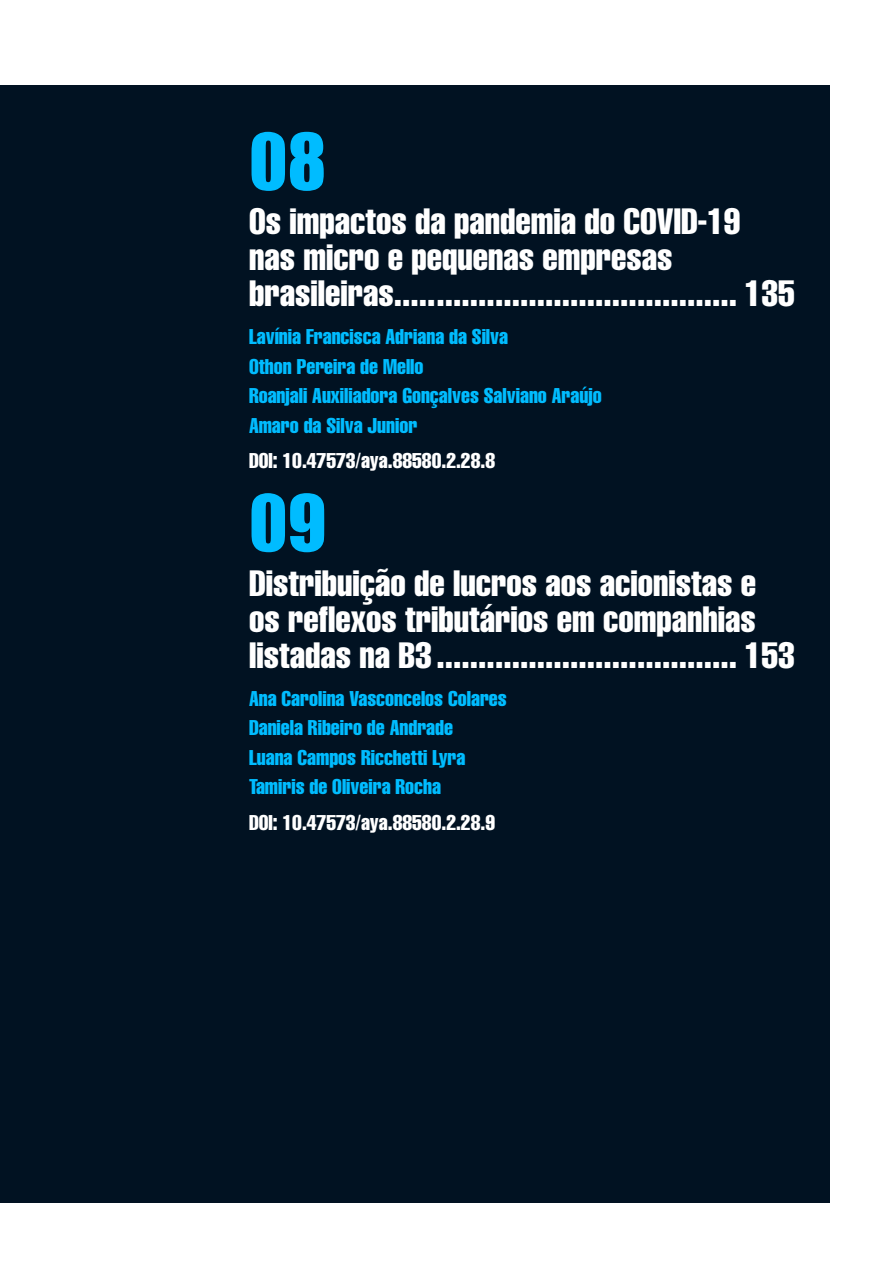
<style>
.page{position:relative;width:893px;height:1263px;background:#fff}
.page>*{position:absolute;margin:0;border:0;box-sizing:border-box;transform-origin:0 0}
.t1{font:72px "Impact";color:#00bcff}
.t2{font:extra-condensed 36px/36px "Helvetica";color:#fff}
.t3{font:extra-condensed 21px/29.5px "Helvetica";color:#00bcff}
.t4{font:extra-condensed 21px "Helvetica";color:#fff}
</style>
<div class="page">
<div style="left:0;top:85px;width:829px;height:1117px;background:#011222"></div>
<h1 class="t1" style="left:249px;top:106px;width:79px">08</h1>
<p class="t2" style="left:249px;top:203px;width:547px">Os impactos da pandemia do COVID-19 nas micro e pequenas empresas brasileiras......................................... 135</p>
<p class="t3" style="left:249px;top:322px;width:354px">Lavínia Francisca Adriana da Silva<br>Othon Pereira de Mello<br>Roanjali Auxiliadora Gonçalves Salviano Araújo<br>Amaro da Silva Junior</p>
<p class="t4" style="left:249px;top:448px;width:248px">DOI: 10.47573/aya.88580.2.28.8</p>
<h1 class="t1" style="left:249px;top:467px;width:79px">09</h1>
<p class="t2" style="left:249px;top:564px;width:547px">Distribuição de lucros aos acionistas e os reflexos tributários em companhias listadas na B3 .................................... 153</p>
<p class="t3" style="left:249px;top:683px;width:259px">Ana Carolina Vasconcelos Colares<br>Daniela Ribeiro de Andrade<br>Luana Campos Ricchetti Lyra<br>Tamiris de Oliveira Rocha</p>
<p class="t4" style="left:249px;top:809px;width:248px">DOI: 10.47573/aya.88580.2.28.9</p>
</div>
